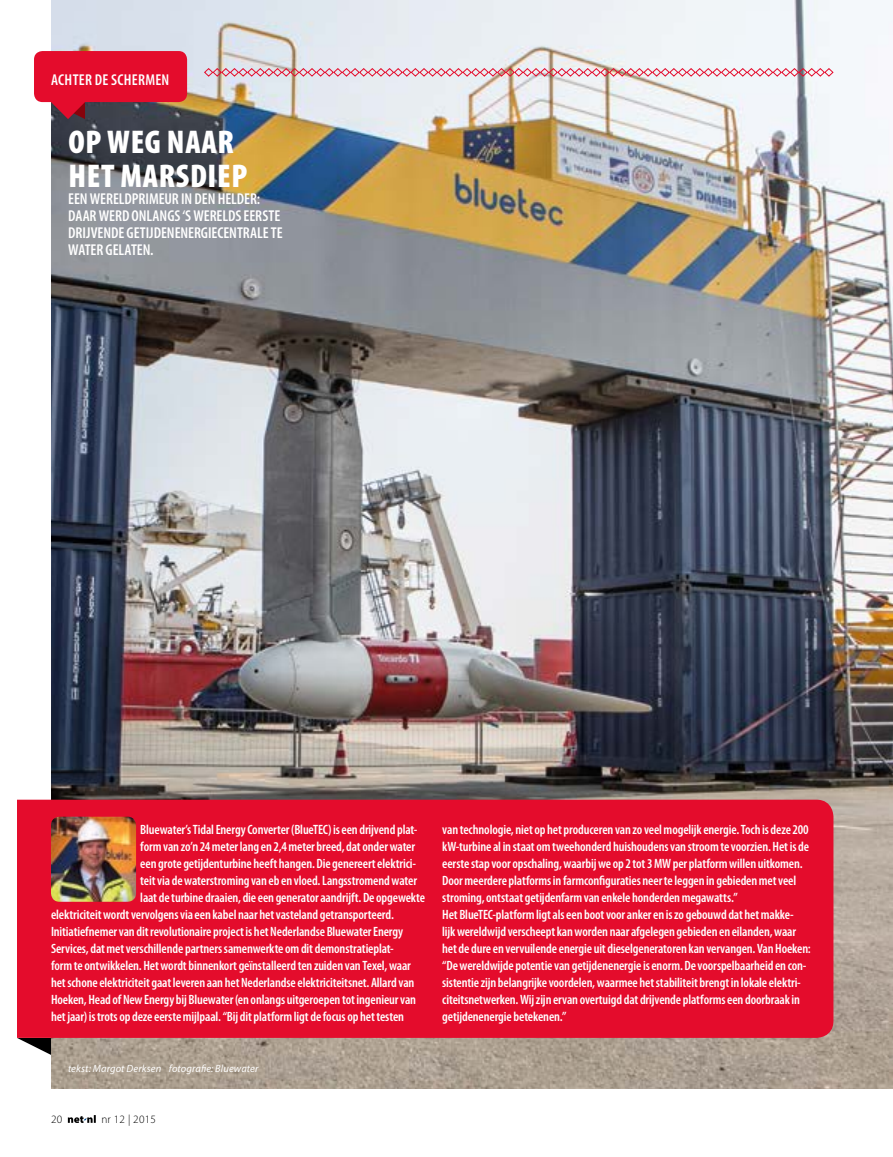
<style>
.page{position:relative;width:893px;height:1157px;background:#fff}
.page>*{position:absolute;margin:0;border:0;box-sizing:border-box;transform-origin:0 0}
.t1{font:900 condensed 33px/34px "Myriad Pro";letter-spacing:.02em;color:#fff}
.t2{font:600 condensed 15.75px/17px "Myriad Pro";letter-spacing:-.005em;color:#fff}
.t3{font:600 condensed 15.75px "Myriad Pro";letter-spacing:.02em;color:#fff}
.t4{font:600 condensed 13.5px/17px "Myriad Pro";letter-spacing:-.01em;color:#fff}
.t5{font:300 11.25px "Myriad Pro";letter-spacing:.02em;color:#000}
.t6{font:italic 10.5px "Myriad Pro";letter-spacing:.01em;color:#fff}
</style>
<div class="page">
<svg style="left:17px;top:1037px;width:34px;height:18px"></svg>
<img style="left:51px;top:0;width:842px;height:1089px">
<div style="left:17px;top:799px;width:816px;height:238px;background:#e40c2c"></div>
<div style="left:34px;top:51px;width:153px;height:51px;background:#e40c2c;border-radius:9px"></div>
<img style="left:204px;top:68px;width:630px;height:9px">
<svg style="left:68px;top:1115px;width:28px;height:8px"></svg>
<svg style="left:51px;top:102px;width:34px;height:17px"></svg>
<img style="left:51px;top:816px;width:85px;height:85px">
<p class="t3" style="left:51px;top:70px;width:120px">ACHTER DE SCHERMEN</p>
<h1 class="t1" style="left:68px;top:124px;width:180px">OP WEG NAAR<br>HET MARSDIEP</h1>
<p class="t2" style="left:68px;top:190px;width:216px">EEN WERELDPRIMEUR IN DEN HELDER:<br>DAAR WERD ONLANGS ‘S WERELDS EERSTE<br>DRIJVENDE GETIJDENENERGIECENTRALE TE<br>WATER GELATEN.</p>
<p class="t4" style="left:140px;top:820px;width:279px">Bluewater’s Tidal Energy Converter (BlueTEC) is een drijvend plat-</p>
<p class="t4" style="left:140px;top:837px;width:276px">form van zo’n 24 meter lang en 2,4 meter breed, dat onder water</p>
<p class="t4" style="left:140px;top:854px;width:277px">een grote getijdenturbine heeft hangen. Die genereert elektrici-</p>
<p class="t4" style="left:140px;top:871px;width:278px">teit via de waterstroming van eb en vloed. Langsstromend water</p>
<p class="t4" style="left:140px;top:888px;width:286px">laat de turbine draaien, die een generator aandrijft. De opgewekte</p>
<p class="t4" style="left:51px;top:905px;width:344px">elektriciteit wordt vervolgens via een kabel naar het vasteland getransporteerd.</p>
<p class="t4" style="left:51px;top:922px;width:354px">Initiatiefnemer van dit revolutionaire project is het Nederlandse Bluewater Energy</p>
<p class="t4" style="left:51px;top:939px;width:344px">Services, dat met verschillende partners samenwerkte om dit demonstratieplat-</p>
<p class="t4" style="left:51px;top:956px;width:361px">form te ontwikkelen. Het wordt binnenkort geïnstalleerd ten zuiden van Texel, waar</p>
<p class="t4" style="left:51px;top:973px;width:365px">het schone elektriciteit gaat leveren aan het Nederlandse elektriciteitsnet. Allard van</p>
<p class="t4" style="left:51px;top:990px;width:367px">Hoeken, Head of New Energy bij Bluewater (en onlangs uitgeroepen tot ingenieur van</p>
<p class="t4" style="left:51px;top:1007px;width:355px">het jaar) is trots op deze eerste mijlpaal. “Bij dit platform ligt de focus op het testen</p>
<p class="t6" style="left:68px;top:1061px;width:192px">tekst: Margot Derksen fotografie: Bluewater</p>
<p class="t5" style="left:51px;top:1112px;width:13px">20</p>
<p class="t5" style="left:101px;top:1112px;width:56px">nr 12 | 2015</p>
<p class="t4" style="left:442px;top:820px;width:370px">van technologie, niet op het produceren van zo veel mogelijk energie. Toch is deze 200 kW-turbine al in staat om tweehonderd huishoudens van stroom te voorzien. Het is de eerste stap voor opschaling, waarbij we op 2 tot 3 MW per platform willen uitkomen.<br>Door meerdere platforms in farmconfiguraties neer te leggen in gebieden met veel stroming, ontstaat getijdenfarm van enkele honderden megawatts.”<br>Het BlueTEC-platform ligt als een boot voor anker en is zo gebouwd dat het makke-<br>lijk wereldwijd verscheept kan worden naar afgelegen gebieden en eilanden, waar het de dure en vervuilende energie uit dieselgeneratoren kan vervangen. Van Hoeken: “De wereldwijde potentie van getijdenenergie is enorm. De voorspelbaarheid en con&shy;sistentie zijn belangrijke voordelen, waarmee het stabiliteit brengt in lokale elektri&shy;citeitsnetwerken. Wij zijn ervan overtuigd dat drijvende platforms een doorbraak in getijdenenergie betekenen.”</p>
</div>
